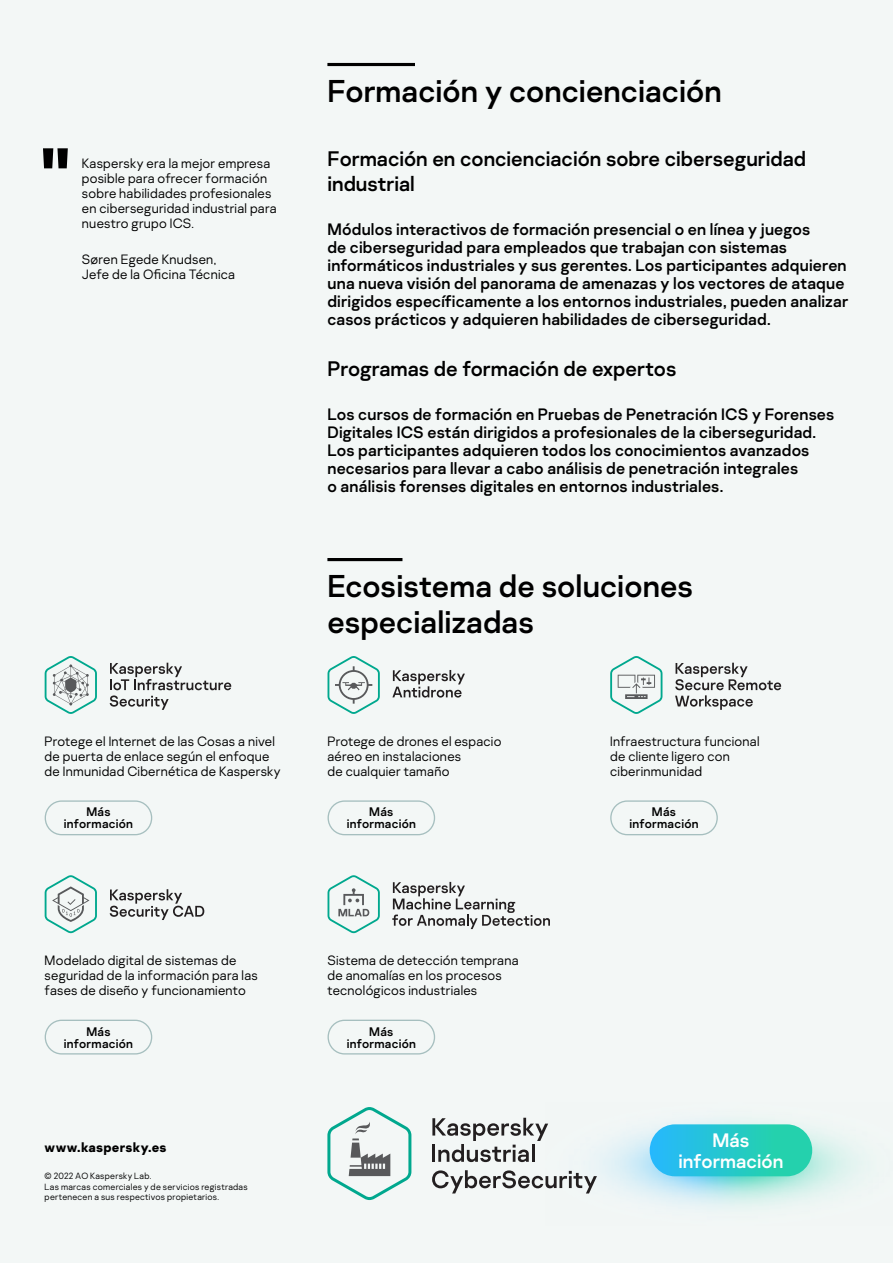
<style>
.page{position:relative;width:893px;height:1263px;background:#f3f7f6}
.page>*{position:absolute;margin:0;border:0;box-sizing:border-box;transform-origin:0 0}
.t1{font:90px "Kaspersky Sans";color:#000}
.t2{font:31.5px/36px "Kaspersky Sans";letter-spacing:.005em;color:#000}
.t3{font:21px/25.5px "Kaspersky Sans";color:#000}
.t4{font:19.35px/20.9px "Kaspersky Sans";letter-spacing:.005em;color:#fff;text-align:center}
.t5{font:16.5px/18px "Kaspersky Sans";letter-spacing:.01em;color:#000}
.t6{font:300 13.5px/15px "Kaspersky Sans";letter-spacing:.02em;color:#000}
.t7{font:700 13.5px "Kaspersky Sans";letter-spacing:.015em;color:#000}
.t8{font:12.45px/12px "Kaspersky Sans";letter-spacing:.02em;color:#000;text-align:center}
.t9{font:300 9px/10.5px "Kaspersky Sans";letter-spacing:.03em;color:#000}
</style>
<div class="page">
<hr style="left:327px;top:63px;width:88px;height:3px;background:#000">
<div style="left:45px;top:800px;width:107px;height:35px;border:1px solid #a6bfbf;border-radius:17px"></div>
<svg style="left:45px;top:656px;width:52px;height:58px"></svg>
<svg style="left:110px;top:663px;width:121px;height:47px"></svg>
<div style="left:45px;top:1020px;width:107px;height:34px;border:1px solid #a6bfbf;border-radius:17px"></div>
<svg style="left:45px;top:875px;width:52px;height:58px"></svg>
<svg style="left:110px;top:889px;width:94px;height:31px"></svg>
<div style="left:328px;top:800px;width:107px;height:35px;border:1px solid #a6bfbf;border-radius:17px"></div>
<svg style="left:328px;top:656px;width:52px;height:58px"></svg>
<svg style="left:392px;top:670px;width:73px;height:28px"></svg>
<div style="left:328px;top:1020px;width:107px;height:34px;border:1px solid #a6bfbf;border-radius:17px"></div>
<svg style="left:392px;top:882px;width:158px;height:47px"></svg>
<svg style="left:328px;top:875px;width:52px;height:58px"></svg>
<div style="left:610px;top:800px;width:108px;height:35px;border:1px solid #a6bfbf;border-radius:17px"></div>
<svg style="left:675px;top:663px;width:106px;height:47px"></svg>
<svg style="left:610px;top:656px;width:52px;height:58px"></svg>
<hr style="left:327px;top:558px;width:75px;height:3px;background:#000">
<img style="left:586px;top:1120px;width:278px;height:88px">
<div style="left:650px;top:1124px;width:162px;height:52px;background:linear-gradient(to right,#26b9f9,#24d5a0);border-radius:26px"></div>
<svg style="left:432px;top:1118px;width:116px;height:44px"></svg>
<svg style="left:432px;top:1170px;width:165px;height:23px"></svg>
<svg style="left:327px;top:1107px;width:84px;height:93px"></svg>
<h1 class="t1" style="left:39px;top:126px;width:34px">"</h1>
<p class="t6" style="left:82px;top:156px;width:196px">Kaspersky era la mejor empresa posible para ofrecer formación sobre habilidades profesionales en ciberseguridad industrial para nuestro grupo ICS.</p>
<p class="t6" style="left:82px;top:251px;width:155px">Søren Egede Knudsen,<br>Jefe de la Oficina Técnica</p>
<p class="t6" style="left:45px;top:733px;width:238px">Protege el Internet de las Cosas a nivel de puerta de enlace según el enfoque de Inmunidad Cibernética de Kaspersky</p>
<p class="t8" style="left:64px;top:806px;width:71px">Más información</p>
<h2 class="t2" style="left:327px;top:73px;width:396px">Formación y concienciación</h2>
<p class="t3" style="left:327px;top:146px;width:480px">Formación en concienciación sobre ciberseguridad industrial</p>
<p class="t5" style="left:327px;top:220px;width:522px">Módulos interactivos de formación presencial o en línea y juegos<br>de ciberseguridad para empleados que trabajan con sistemas informáticos industriales y sus gerentes. Los participantes adquieren una nueva visión del panorama de amenazas y los vectores de ataque dirigidos específicamente a los entornos industriales, pueden analizar casos prácticos y adquieren habilidades de ciberseguridad.</p>
<p class="t3" style="left:327px;top:356px;width:350px">Programas de formación de expertos</p>
<p class="t5" style="left:327px;top:405px;width:508px">Los cursos de formación en Pruebas de Penetración ICS y Forenses Digitales ICS están dirigidos a profesionales de la ciberseguridad.<br>Los participantes adquieren todos los conocimientos avanzados necesarios para llevar a cabo análisis de penetración integrales<br>o análisis forenses digitales en entornos industriales.</p>
<h2 class="t2" style="left:327px;top:568px;width:367px">Ecosistema de soluciones especializadas</h2>
<p class="t6" style="left:327px;top:733px;width:175px">Protege de drones el espacio aéreo en instalaciones<br>de cualquier tamaño</p>
<p class="t8" style="left:347px;top:806px;width:71px">Más información</p>
<p class="t6" style="left:610px;top:733px;width:151px">Infraestructura funcional de cliente ligero con ciberinmunidad</p>
<p class="t8" style="left:629px;top:806px;width:71px">Más información</p>
<p class="t6" style="left:45px;top:953px;width:215px">Modelado digital de sistemas de seguridad de la información para las fases de diseño y funcionamiento</p>
<p class="t8" style="left:64px;top:1025px;width:71px">Más información</p>
<p class="t7" style="left:45px;top:1138px;width:123px">www.kaspersky.es</p>
<p class="t9" style="left:45px;top:1170px;width:205px">© 2022 AO Kaspersky Lab.<br>Las marcas comerciales y de servicios registradas pertenecen a sus respectivos propietarios.</p>
<p class="t6" style="left:327px;top:953px;width:193px">Sistema de detección temprana de anomalías en los procesos tecnológicos industriales</p>
<p class="t8" style="left:347px;top:1025px;width:71px">Más información</p>
<p class="t4" style="left:678px;top:1130px;width:107px">Más información</p>
</div>
